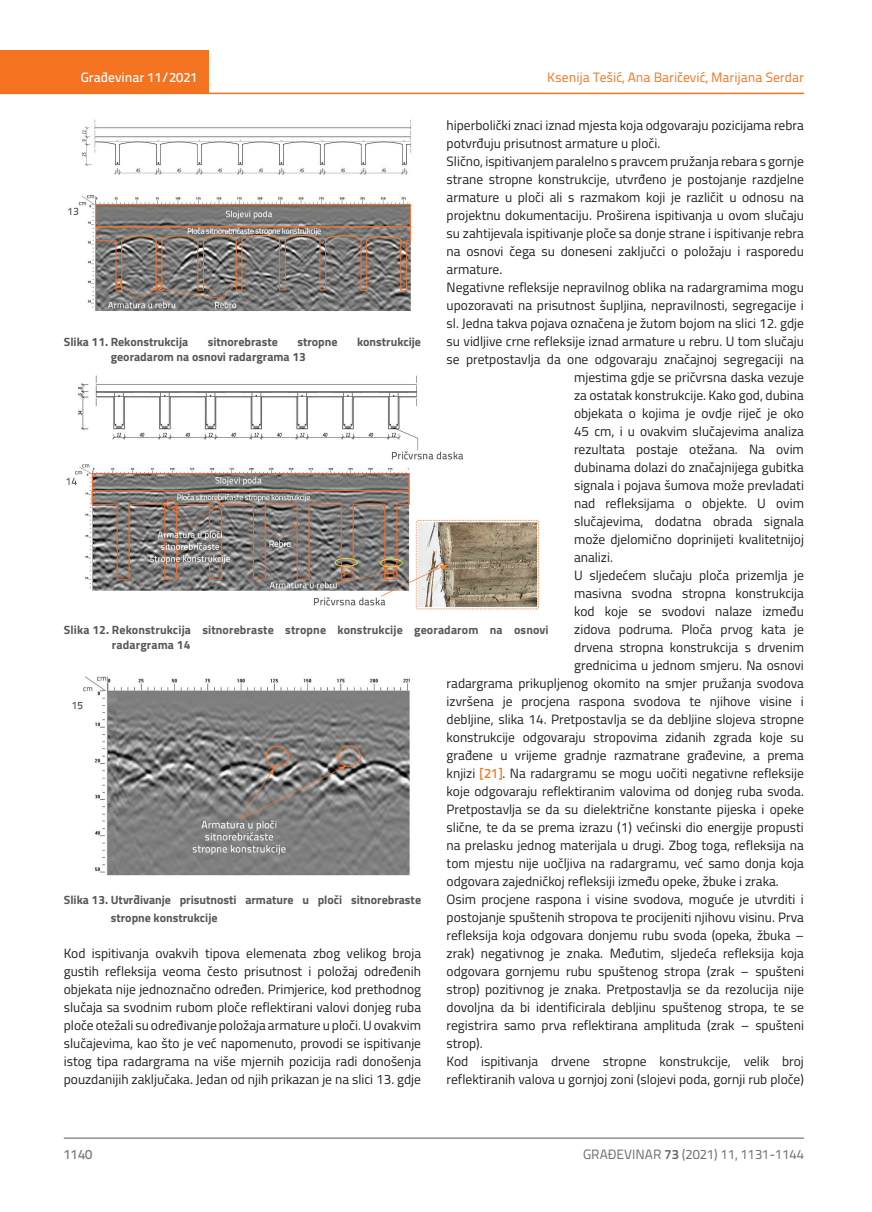
<style>
.page{position:relative;width:872px;height:1212px;background:#fff}
.page>*{position:absolute;margin:0;border:0;box-sizing:border-box;transform-origin:0 0}
.t1{font:13.5px/18px "Titillium";color:#231f20;text-align:justify}
.t2{font:13.5px "Titillium Text 22 L";color:#f47321}
.t3{font:13.5px "Titillium Text 22 L";color:#6c6d70}
.t4{font:500 13.5px "Titillium Text 22 L";color:#fff}
.t5{font:500 13.5px "Titillium Text 22 L";color:#787a7d}
.t6{font:700 12px/18px "Titillium";color:#57585a}
.s1{font-family:"Titillium Text 22 L";font-weight:500;color:#f47321}
.s2{font-weight:700}
</style>
<div class="page">
<div style="left:0;top:50px;width:208px;height:44px;background:#f47321"></div>
<hr style="left:0;top:93px;width:804px;height:1px;background:#f47321">
<hr style="left:64px;top:1138px;width:740px;height:1px;background:#57585a">
<img style="left:68px;top:119px;width:344px;height:192px">
<img style="left:66px;top:375px;width:473px;height:235px">
<img style="left:72px;top:676px;width:338px;height:200px">
<p class="t4" style="left:81px;top:67px;width:118px">Građevinar 11/2021</p>
<p class="t2" style="left:547px;top:68px;width:258px">Ksenija Tešić, Ana Baričević, Marijana Serdar</p>
<p class="t1" style="left:446px;top:115px;width:359px">hiperbolički znaci iznad mjesta koja odgovaraju pozicijama rebra</p>
<p class="t1" style="left:446px;top:133px;width:215px">potvrđuju prisutnost armature u ploči.</p>
<p class="t1" style="left:446px;top:151px;width:359px">Slično, ispitivanjem paralelno s pravcem pružanja rebara s gornje</p>
<p class="t1" style="left:446px;top:169px;width:359px">strane stropne konstrukcije, utvrđeno je postojanje razdjelne</p>
<p class="t1" style="left:446px;top:187px;width:359px">armature u ploči ali s razmakom koji je različit u odnosu na</p>
<p class="t1" style="left:446px;top:205px;width:359px">projektnu dokumentaciju. Proširena ispitivanja u ovom slučaju</p>
<p class="t1" style="left:446px;top:223px;width:359px">su zahtijevala ispitivanje ploče sa donje strane i ispitivanje rebra</p>
<p class="t1" style="left:446px;top:241px;width:359px">na osnovi čega su doneseni zaključci o položaju i rasporedu</p>
<p class="t1" style="left:446px;top:259px;width:57px">armature.</p>
<p class="t1" style="left:446px;top:277px;width:359px">Negativne refleksije nepravilnog oblika na radargramima mogu</p>
<p class="t1" style="left:446px;top:295px;width:359px">upozoravati na prisutnost šupljina, nepravilnosti, segregacije i</p>
<p class="t1" style="left:446px;top:313px;width:359px">sl. Jedna takva pojava označena je žutom bojom na slici 12. gdje</p>
<p class="t1" style="left:446px;top:331px;width:359px">su vidljive crne refleksije iznad armature u rebru. U tom slučaju</p>
<p class="t1" style="left:446px;top:349px;width:359px">se pretpostavlja da one odgovaraju značajnoj segregaciji na</p>
<p class="t1" style="left:574px;top:367px;width:231px">mjestima gdje se pričvrsna daska vezuje</p>
<p class="t1" style="left:574px;top:385px;width:231px">za ostatak konstrukcije. Kako god, dubina</p>
<p class="t1" style="left:574px;top:403px;width:231px">objekata o kojima je ovdje riječ je oko</p>
<p class="t1" style="left:574px;top:421px;width:231px">45 cm, i u ovakvim slučajevima analiza</p>
<p class="t1" style="left:574px;top:439px;width:231px">rezultata postaje otežana. Na ovim</p>
<p class="t1" style="left:574px;top:457px;width:231px">dubinama dolazi do značajnijega gubitka</p>
<p class="t1" style="left:574px;top:475px;width:231px">signala i pojava šumova može prevladati</p>
<p class="t1" style="left:574px;top:493px;width:231px">nad refleksijama o objekte. U ovim</p>
<p class="t1" style="left:574px;top:511px;width:231px">slučajevima, dodatna obrada signala</p>
<p class="t1" style="left:574px;top:529px;width:231px">može djelomično doprinijeti kvalitetnijoj</p>
<p class="t1" style="left:574px;top:547px;width:40px">analizi.</p>
<p class="t1" style="left:574px;top:565px;width:231px">U sljedećem slučaju ploča prizemlja je</p>
<p class="t1" style="left:574px;top:583px;width:231px">masivna svodna stropna konstrukcija</p>
<p class="t1" style="left:574px;top:601px;width:231px">kod koje se svodovi nalaze između</p>
<p class="t1" style="left:574px;top:619px;width:231px">zidova podruma. Ploča prvog kata je</p>
<p class="t1" style="left:574px;top:637px;width:231px">drvena stropna konstrukcija s drvenim</p>
<p class="t1" style="left:574px;top:655px;width:231px">grednicima u jednom smjeru. Na osnovi</p>
<p class="t1" style="left:446px;top:673px;width:359px">radargrama prikupljenog okomito na smjer pružanja svodova</p>
<p class="t1" style="left:446px;top:691px;width:359px">izvršena je procjena raspona svodova te njihove visine i</p>
<p class="t1" style="left:446px;top:709px;width:359px">debljine, slika 14. Pretpostavlja se da debljine slojeva stropne</p>
<p class="t1" style="left:446px;top:727px;width:359px">konstrukcije odgovaraju stropovima zidanih zgrada koje su</p>
<p class="t1" style="left:446px;top:745px;width:359px">građene u vrijeme gradnje razmatrane građevine, a prema</p>
<p class="t1" style="left:446px;top:763px;width:359px">knjizi <span class="s1">[21]</span>. Na radargramu se mogu uočiti negativne refleksije</p>
<p class="t1" style="left:446px;top:781px;width:359px">koje odgovaraju reflektiranim valovima od donjeg ruba svoda.</p>
<p class="t1" style="left:446px;top:800px;width:359px">Pretpostavlja se da su dielektrične konstante pijeska i opeke</p>
<p class="t1" style="left:446px;top:818px;width:359px">slične, te da se prema izrazu (1) većinski dio energije propusti</p>
<p class="t1" style="left:446px;top:836px;width:359px">na prelasku jednog materijala u drugi. Zbog toga, refleksija na</p>
<p class="t1" style="left:446px;top:854px;width:359px">tom mjestu nije uočljiva na radargramu, već samo donja koja</p>
<p class="t1" style="left:446px;top:872px;width:334px">odgovara zajedničkoj refleksiji između opeke, žbuke i zraka.</p>
<p class="t1" style="left:446px;top:890px;width:359px">Osim procjene raspona i visine svodova, moguće je utvrditi i</p>
<p class="t1" style="left:446px;top:908px;width:359px">postojanje spuštenih stropova te procijeniti njihovu visinu. Prva</p>
<p class="t1" style="left:446px;top:926px;width:359px">refleksija koja odgovara donjemu rubu svoda (opeka, žbuka –</p>
<p class="t1" style="left:446px;top:944px;width:359px">zrak) negativnog je znaka. Međutim, sljedeća refleksija koja</p>
<p class="t1" style="left:446px;top:962px;width:359px">odgovara gornjemu rubu spuštenog stropa (zrak – spušteni</p>
<p class="t1" style="left:446px;top:980px;width:359px">strop) pozitivnog je znaka. Pretpostavlja se da rezolucija nije</p>
<p class="t1" style="left:446px;top:998px;width:359px">dovoljna da bi identificirala debljinu spuštenog stropa, te se</p>
<p class="t1" style="left:446px;top:1016px;width:359px">registrira samo prva reflektirana amplituda (zrak – spušteni</p>
<p class="t1" style="left:446px;top:1034px;width:38px">strop).</p>
<p class="t1" style="left:446px;top:1052px;width:359px">Kod ispitivanja drvene stropne konstrukcije, velik broj</p>
<p class="t1" style="left:446px;top:1070px;width:359px">reflektiranih valova u gornjoj zoni (slojevi poda, gornji rub ploče)</p>
<p class="t6" style="left:64px;top:332px;width:126px">Slika 11. Rekonstrukcija</p>
<p class="t6" style="left:208px;top:332px;width:72px">sitnorebraste</p>
<p class="t6" style="left:297px;top:332px;width:42px">stropne</p>
<p class="t6" style="left:357px;top:332px;width:65px">konstrukcije</p>
<p class="t6" style="left:111px;top:347px;width:196px">georadarom na osnovi radargrama 13</p>
<p class="t6" style="left:112px;top:622px;width:438px;line-height:15px;text-indent:-48px">Slika 12. Rekonstrukcija sitnorebraste stropne konstrukcije georadarom na osnovi radargrama 14</p>
<p class="t6" style="left:111px;top:890px;width:312px;text-indent:-47px">Slika 13. Utvrđivanje prisutnosti armature u ploči sitnorebraste stropne konstrukcije</p>
<p class="t1" style="left:64px;top:944px;width:359px">Kod ispitivanja ovakvih tipova elemenata zbog velikog broja gustih refleksija veoma često prisutnost i položaj određenih objekata nije jednoznačno određen. Primjerice, kod prethodnog slučaja sa svodnim rubom ploče reflektirani valovi donjeg ruba ploče otežali su određivanje položaja armature u ploči. U ovakvim slučajevima, kao što je već napomenuto, provodi se ispitivanje istog tipa radargrama na više mjernih pozicija radi donošenja pouzdanijih zaključaka. Jedan od njih prikazan je na slici 13. gdje</p>
<p class="t5" style="left:64px;top:1144px;width:30px">1140</p>
<p class="t3" style="left:583px;top:1144px;width:222px">GRAĐEVINAR <span class="s2">73</span> (2021) 11, 1131-1144</p>
</div>
